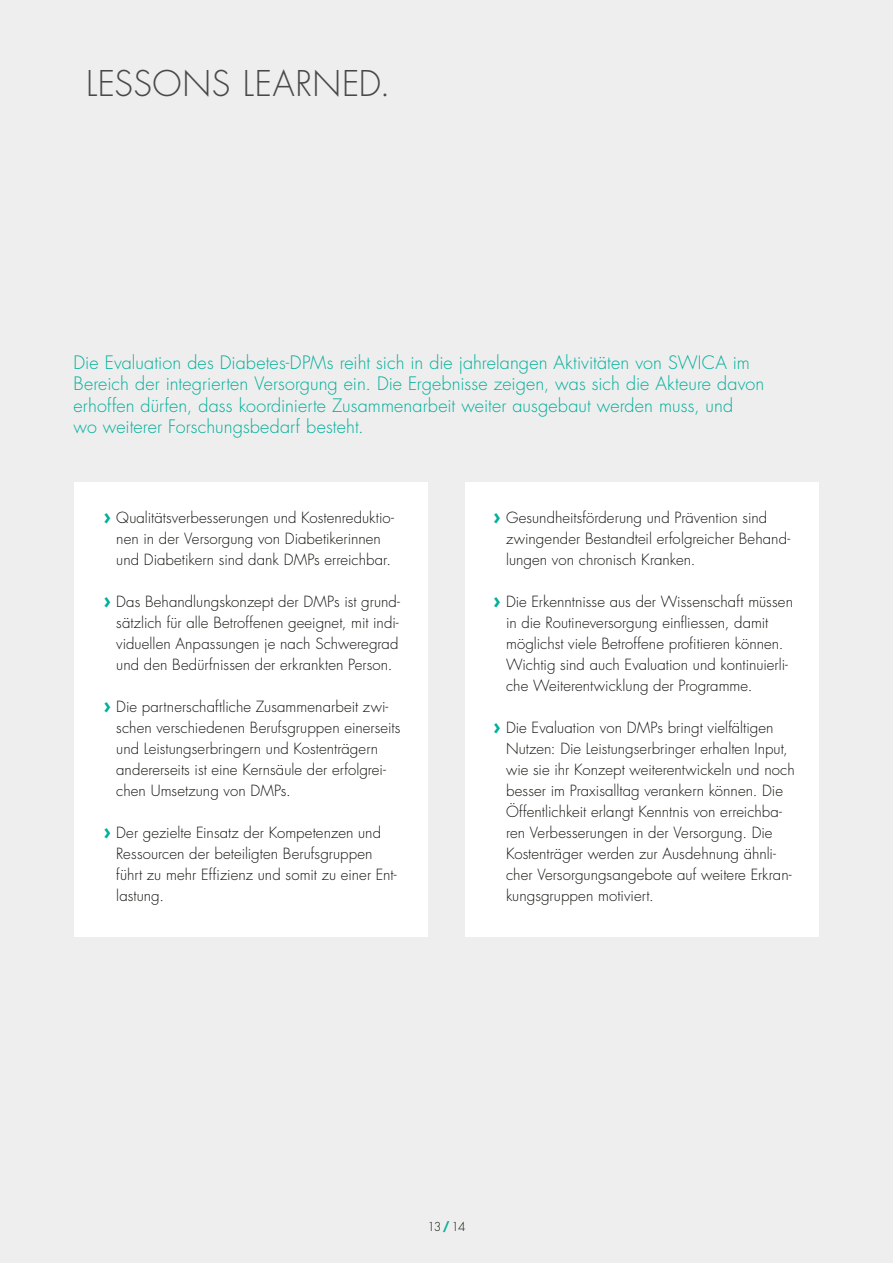
<style>
.page{position:relative;width:893px;height:1263px;background:#eee}
.page>*{position:absolute;margin:0;border:0;box-sizing:border-box;transform-origin:0 0}
.t1{font:300 34.5px "Futura Std";letter-spacing:.015em;color:#474847}
.t2{font:300 18px/21px "Futura Std";letter-spacing:.005em;color:#00af9a}
.t3{font:300 15px/21px "Futura Std";color:#12120d}
.t4{font:300 12px "Futura Std";color:#12120d}
.s1{font-weight:700;font-size:21px;color:#00af9a}
.s2{font-weight:700;color:#00af9a}
</style>
<div class="page">
<div style="left:74px;top:482px;width:354px;height:455px;background:#fff"></div>
<div style="left:465px;top:482px;width:354px;height:455px;background:#fff"></div>
<h1 class="t1" style="left:86px;top:64px;width:306px">LESSONS LEARNED.</h1>
<p class="t2" style="left:74px;top:353px;width:692px">Die Evaluation des Diabetes-DPMs reiht sich in die jahrelangen Aktivitäten von SWICA im Bereich der integrierten Versorgung ein. Die Ergebnisse zeigen, was sich die Akteure davon erhoffen dürfen, dass koordinierte Zusammenarbeit weiter ausgebaut werden muss, und<br>wo weiterer Forschungsbedarf besteht.</p>
<p class="t3" style="left:116px;top:508px;width:279px;text-indent:-13px"><span class="s1">›</span> Qualitätsverbesserungen und Kostenreduktio&shy;nen in der Versorgung von Diabetikerinnen und Diabetikern sind dank DMPs erreichbar.</p>
<p class="t3" style="left:116px;top:592px;width:285px;text-align:justify;text-indent:-13px"><span class="s1">›</span> Das Behandlungskonzept der DMPs ist grund&shy;sätzlich für alle Betroffenen geeignet, mit indi&shy;viduellen Anpassungen je nach Schweregrad und den Bedürfnissen der erkrankten Person.</p>
<p class="t3" style="left:116px;top:697px;width:286px;text-indent:-13px"><span class="s1">›</span> Die partnerschaftliche Zusammenarbeit zwi&shy;schen verschiedenen Berufsgruppen einerseits und Leistungserbringern und Kostenträgern andererseits ist eine Kernsäule der erfolgrei&shy;chen Umsetzung von DMPs.</p>
<p class="t3" style="left:116px;top:823px;width:282px;text-indent:-13px"><span class="s1">›</span> Der gezielte Einsatz der Kompetenzen und Ressourcen der beteiligten Berufsgruppen führt zu mehr Effizienz und somit zu einer Ent&shy;lastung.</p>
<p class="t3" style="left:506px;top:508px;width:286px;text-indent:-13px"><span class="s1">›</span> Gesundheitsförderung und Prävention sind zwingender Bestandteil erfolgreicher Behand&shy;lungen von chronisch Kranken.</p>
<p class="t3" style="left:506px;top:592px;width:288px;text-indent:-13px"><span class="s1">›</span> Die Erkenntnisse aus der Wissenschaft müssen in die Routineversorgung einfliessen, damit möglichst viele Betroffene profitieren können.<br>Wichtig sind auch Evaluation und kontinuierli&shy;che Weiterentwicklung der Programme.</p>
<p class="t3" style="left:506px;top:718px;width:290px;text-indent:-13px"><span class="s1">›</span> Die Evaluation von DMPs bringt vielfältigen Nutzen: Die Leistungserbringer erhalten Input, wie sie ihr Konzept weiterentwickeln und noch besser im Praxisalltag verankern können. Die Öffentlichkeit erlangt Kenntnis von erreichba&shy;ren Verbesserungen in der Versorgung. Die Kostenträger werden zur Ausdehnung ähnli&shy;cher Versorgungsangebote auf weitere Erkran&shy;kungsgruppen motiviert.</p>
<p class="t4" style="left:427px;top:1219px;width:40px">13 <span class="s2">/</span> 14</p>
</div>
